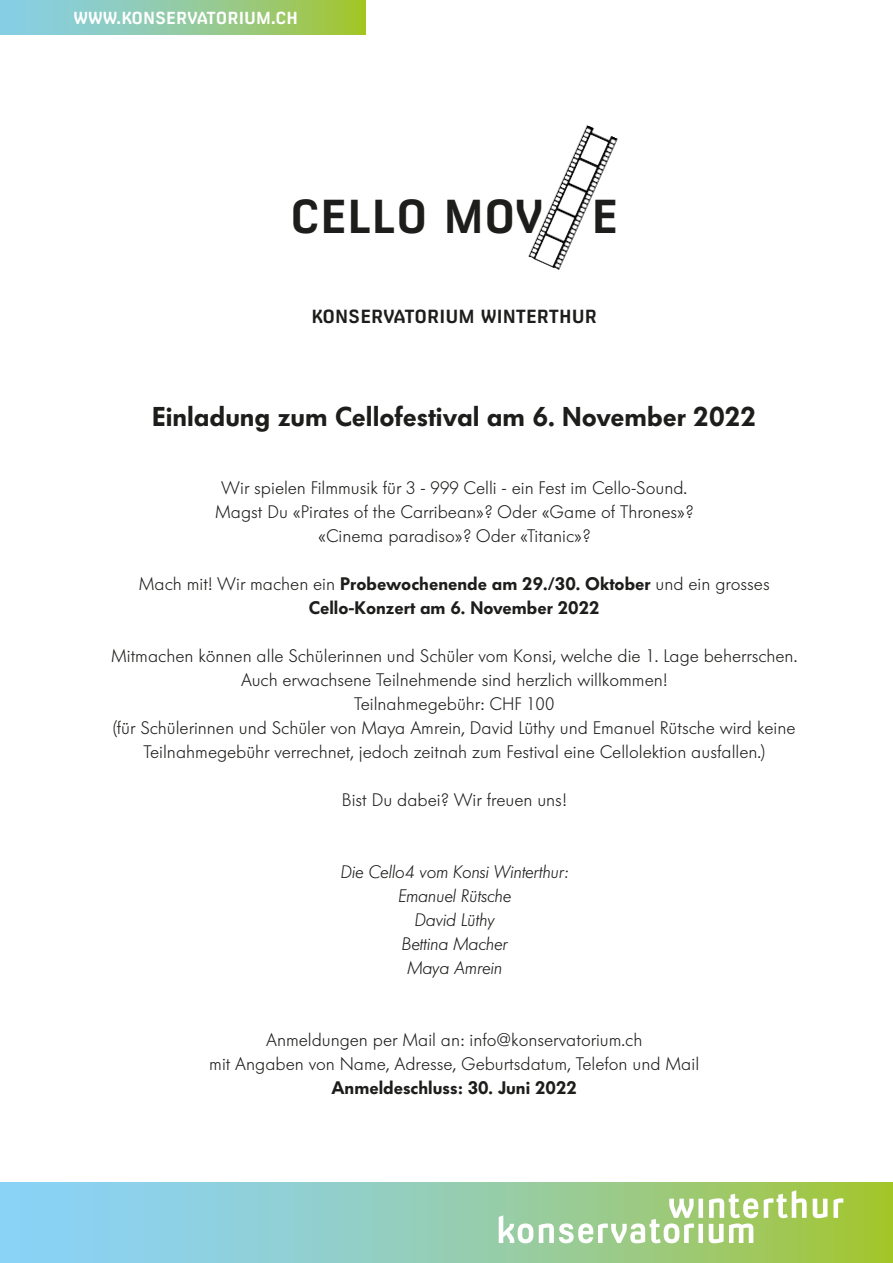
<style>
.page{position:relative;width:893px;height:1263px;background:#fff}
.page>*{position:absolute;margin:0;border:0;box-sizing:border-box;transform-origin:0 0}
.t1{font:700 45px "Milibus Rg";color:#1d1d1b}
.Untertitel{font:600 27px "Futura BQ";color:#1d1d1b}
.Untertitel-2{font:300 18px "Futura BQ";color:#1d1d1b}
.Untertitel-3{font:italic 300 18px "Futura BQ";color:#1d1d1b}
.Untertitel-4{font:600 18px "Futura BQ";color:#1d1d1b}
.Titel_klein{font:700 18px "Milibus Rg";color:#1d1d1b}
.t2{font:700 16.5px "Milibus Rg";color:#fff}
.s1{font-weight:600}
</style>
<div class="page">
<img style="left:528px;top:125px;width:90px;height:145px">
<svg style="left:0;top:0;width:365px;height:34px;background:#93ca98"></svg>
<svg style="left:0;top:1182px;width:893px;height:81px;background:#93ceb9"></svg>
<svg style="left:499px;top:1190px;width:344px;height:53px"></svg>
<p class="t2" style="left:74px;top:8px;width:226px">WWW.KONSERVATORIUM.CH</p>
<p class="t1" style="left:290px;top:189px;width:330px">CELLO MOV E</p>
<p class="Titel_klein" style="left:311px;top:305px;width:287px">KONSERVATORIUM WINTERTHUR</p>
<p class="Untertitel" style="left:152px;top:399px;width:605px">Einladung zum Cellofestival am 6. November 2022</p>
<p class="Untertitel-2" style="left:221px;top:476px;width:467px">Wir spielen Filmmusik für 3 - 999 Celli - ein Fest im Cello-Sound.</p>
<p class="Untertitel-2" style="left:215px;top:500px;width:480px">Magst Du «Pirates of the Carribean»? Oder «Game of Thrones»?</p>
<p class="Untertitel-2" style="left:318px;top:524px;width:274px">«Cinema paradiso»? Oder «Titanic»?</p>
<p class="Untertitel-2" style="left:139px;top:572px;width:632px">Mach mit! Wir machen ein <span class="s1">Probewochenende am 29./30. Oktober</span> und ein grosses</p>
<p class="Untertitel-4" style="left:309px;top:596px;width:292px">Cello-Konzert am 6. November 2022</p>
<p class="Untertitel-2" style="left:111px;top:644px;width:688px">Mitmachen können alle Schülerinnen und Schüler vom Konsi, welche die 1. Lage beherrschen.</p>
<p class="Untertitel-2" style="left:241px;top:668px;width:428px">Auch erwachsene Teilnehmende sind herzlich willkommen!</p>
<p class="Untertitel-2" style="left:354px;top:692px;width:202px">Teilnahmegebühr: CHF 100</p>
<p class="Untertitel-2" style="left:113px;top:716px;width:684px">(für Schülerinnen und Schüler von Maya Amrein, David Lüthy und Emanuel Rütsche wird keine</p>
<p class="Untertitel-2" style="left:143px;top:740px;width:623px">Teilnahmegebühr verrechnet, jedoch zeitnah zum Festival eine Cellolektion ausfallen.)</p>
<p class="Untertitel-2" style="left:342px;top:788px;width:226px">Bist Du dabei? Wir freuen uns!</p>
<p class="Untertitel-3" style="left:340px;top:860px;width:229px">Die Cello4 vom Konsi Winterthur:</p>
<p class="Untertitel-3" style="left:398px;top:884px;width:114px">Emanuel Rütsche</p>
<p class="Untertitel-3" style="left:414px;top:908px;width:81px">David Lüthy</p>
<p class="Untertitel-3" style="left:401px;top:932px;width:107px">Bettina Macher</p>
<p class="Untertitel-3" style="left:407px;top:956px;width:97px">Maya Amrein</p>
<p class="Untertitel-2" style="left:266px;top:1028px;width:378px">Anmeldungen per Mail an: info@konservatorium.ch</p>
<p class="Untertitel-2" style="left:209px;top:1052px;width:491px">mit Angaben von Name, Adresse, Geburtsdatum, Telefon und Mail</p>
<p class="Untertitel-4" style="left:331px;top:1076px;width:247px">Anmeldeschluss: 30. Juni 2022</p>
</div>
